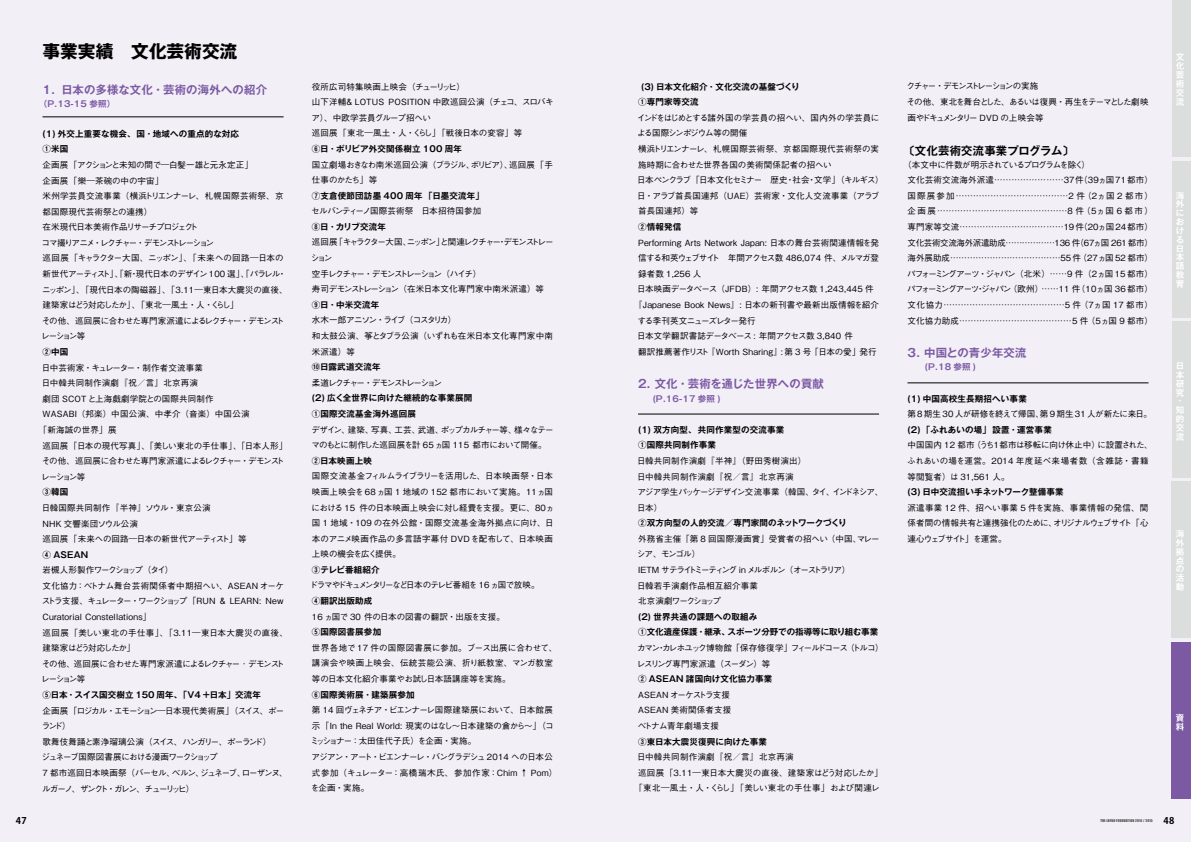
<style>
.page{position:relative;width:1191px;height:842px;background:#f2eff7}
.page>*{position:absolute;margin:0;border:0;box-sizing:border-box;transform-origin:0 0}
.t1{font:700 17.7px "Gothic MB101 Pro";color:#000}
.t2{font:700 11.3px "Gothic MB101 Pr 5 De";letter-spacing:.02em;color:#7b59a3}
.t3{font:700 11.3px "Gothic MB101 Pr 5 De";letter-spacing:.02em;color:#000}
.t4{font:700 9.2px "Koz Go Pro";color:#000}
.t5{font:500 8.5px/15.6px "Gothic BBB Pro";letter-spacing:.02em;color:#000}
.t6{font:500 8.5px/15.6px "Gothic BBB Pro";letter-spacing:-.01em;color:#000}
.t7{font:500 8.5px/15.6px "Gothic BBB Pro";letter-spacing:-.055em;color:#000}
.t8{font:700 8.5px/15.6px "Gothic MB101 Pr 5 De";letter-spacing:.02em;color:#000}
.t9{font:500 8.5px/15.6px "Gothic BBB Pro";letter-spacing:-.12em;color:#000}
.t10{font:500 8.5px/15.6px "Gothic BBB Pro";letter-spacing:-.13em;color:#000}
.t11{font:500 8.5px/15.6px "Gothic BBB Pro";letter-spacing:.015em;color:#000}
.t12{font:500 8.5px/15.6px "Gothic BBB Pro";letter-spacing:-.08em;color:#000}
.t13{font:700 8.5px/15.6px "Gothic MB101 Pr 5 De";color:#000}
.t14{font:500 8.5px/15.6px "Gothic BBB Pro";letter-spacing:-.05em;color:#000}
.t15{font:500 8.5px/15.6px "Gothic BBB Pro";letter-spacing:-.03em;color:#000}
.t16{font:700 8.5px/8.9px "Gothic MB101 Pr 5 De";color:#fff}
.t17{font:700 8.5px "Gothic MB101 Pr 5 De";letter-spacing:.02em;color:#7b59a3}
.t18{font:500 8.5px "Gothic BBB Pro";letter-spacing:-.075em;color:#000}
.t19{font:500 8.5px "Gothic BBB Pro";letter-spacing:-.14em;color:#000}
.t20{font:500 8.5px "Gothic BBB Pro";letter-spacing:-.17em;color:#000}
.t21{font:500 8.5px "Gothic BBB Pro";letter-spacing:-.105em;color:#000}
.t22{font:3.5px "Impact";letter-spacing:.03em;color:#595757}
</style>
<div class="page">
<hr style="left:43px;top:117px;width:240px;height:1px;background:#000">
<hr style="left:638px;top:414px;width:241px;height:1px;background:#000">
<hr style="left:907px;top:383px;width:241px;height:1px;background:#000">
<div style="left:1171px;top:0;width:20px;height:157px;background:#dcdddd"></div>
<div style="left:1171px;top:161px;width:20px;height:157px;background:#dcdddd"></div>
<div style="left:1171px;top:321px;width:20px;height:157px;background:#dcdddd"></div>
<div style="left:1171px;top:481px;width:20px;height:157px;background:#dcdddd"></div>
<div style="left:1171px;top:642px;width:20px;height:157px;background:#7b59a3"></div>
<h1 class="t1" style="left:43px;top:37px;width:196px">事業実績　文化芸術交流</h1>
<h2 class="t2" style="left:43px;top:80px;width:226px">1．日本の多様な文化・芸術の海外への紹介</h2>
<p class="t17" style="left:39px;top:97px;width:78px">（P.13-15 参照）</p>
<p class="t8" style="left:43px;top:125px;width:198px">(1) 外交上重要な機会、国・地域への重点的な対応<br>①米国</p>
<p class="t7" style="left:41px;top:156px;width:248px">企画展「アクションと未知の間で―白髪一雄と元永定正」<br>企画展「樂―茶碗の中の宇宙」<br>米州学芸員交流事業（横浜トリエンナーレ、札幌国際芸術祭、京都国際現代芸術祭との連携）<br>在米現代日本美術作品リサーチプロジェクト<br>コマ撮りアニメ・レクチャー・デモンストレーション<br>巡回展「キャラクター大国、ニッポン」、「未来への回路―日本の新世代アーティスト」、「新・現代日本のデザイン 100 選」、「パラレル・ニッポン」、「現代日本の陶磁器」、「3.11―東日本大震災の直後、建築家はどう対応したか」、「東北―風土・人・くらし」<br>その他、巡回展に合わせた専門家派遣によるレクチャー・デモンストレーション等</p>
<p class="t8" style="left:43px;top:343px;width:27px">②中国</p>
<p class="t5" style="left:42px;top:359px;width:163px">日中芸術家・キュレーター・制作者交流事業</p>
<p class="t5" style="left:42px;top:374px;width:158px">日中韓共同制作演劇『祝／言』北京再演</p>
<p class="t5" style="left:43px;top:390px;width:173px">劇団 SCOTと上海戯劇学院との国際共同制作</p>
<p class="t5" style="left:43px;top:405px;width:208px">WASABI（邦楽）中国公演、中孝介（音楽）中国公演</p>
<p class="t6" style="left:39px;top:421px;width:80px">「新海誠の世界」展</p>
<p class="t5" style="left:43px;top:436px;width:246px">巡回展「日本の現代写真」、「美しい東北の手仕事」、「日本人形」</p>
<p class="t18" style="left:42px;top:454px;width:244px">その他、巡回展に合わせた専門家派遣によるレクチャー・デモンスト</p>
<p class="t6" style="left:41px;top:468px;width:46px">レーション等</p>
<p class="t8" style="left:43px;top:484px;width:27px">③韓国</p>
<p class="t5" style="left:42px;top:499px;width:206px">日韓国際共同制作『半神』ソウル・東京公演<br>NHK 交響楽団ソウル公演<br>巡回展「未来への回路―日本の新世代アーティスト」等</p>
<p class="t8" style="left:43px;top:546px;width:56px">④ ASEAN　</p>
<p class="t5" style="left:41px;top:561px;width:248px">岩槻人形製作ワークショップ（タイ）<br>文化協力：ベトナム舞台芸術関係者中期招へい、ASEAN オーケストラ支援、キュレーター・ワークショップ「RUN &amp; LEARN: New<br>Curatorial Constellations」<br>巡回展「美しい東北の手仕事」、「3.11―東日本大震災の直後、建築家はどう対応したか」<br>その他、巡回展に合わせた専門家派遣によるレクチャー･デモンストレーション等</p>
<p class="t13" style="left:43px;top:686px;width:220px">⑤日本・スイス国交樹立 150 周年、「V4＋日本」交流年</p>
<p class="t9" style="left:41px;top:701px;width:248px">企画展「ロジカル・エモーション―日本現代美術展」（スイス、ポーランド）<br>歌舞伎舞踊と素浄瑠璃公演（スイス、ハンガリー、ポーランド）<br>ジュネーブ国際図書展における漫画ワークショップ<br>7 都市巡回日本映画祭（バーセル、ベルン、ジュネーブ、ローザンヌ、ルガーノ、ザンクト・ガレン、チューリッヒ）</p>
<p class="t5" style="left:311px;top:78px;width:243px">役所広司特集映画上映会（チューリッヒ）<br>山下洋輔＆LOTUS POSITION 中欧巡回公演（チェコ、スロバキア）、中欧学芸員グループ招へい<br>巡回展「東北―風土・人・くらし」「戦後日本の変容」等</p>
<p class="t8" style="left:312px;top:140px;width:152px">⑥日・ボリビア外交関係樹立 100 周年</p>
<p class="t15" style="left:312px;top:155px;width:242px">国立劇場おきなわ南米巡回公演（ブラジル、ボリビア）、巡回展「手仕事のかたち」等</p>
<p class="t8" style="left:312px;top:187px;width:173px">⑦支倉使節団訪墨 400 周年「日墨交流年」</p>
<p class="t6" style="left:311px;top:202px;width:171px">セルバンティーノ国際芸術祭　日本招待国参加</p>
<p class="t13" style="left:312px;top:218px;width:75px">⑧日・カリブ交流年</p>
<p class="t10" style="left:311px;top:233px;width:244px">巡回展「キャラクター大国、ニッポン」と関連レクチャー・デモンストレーション<br>空手レクチャー・デモンストレーション（ハイチ）<br>寿司デモンストレーション（在米日本文化専門家中南米派遣）等</p>
<p class="t8" style="left:312px;top:296px;width:69px">⑨日・中米交流年</p>
<p class="t14" style="left:312px;top:311px;width:242px">水木一郎アニソン・ライブ（コスタリカ）<br>和太鼓公演、筝とタブラ公演（いずれも在米日本文化専門家中南米派遣）等</p>
<p class="t8" style="left:312px;top:358px;width:70px">⑩日露武道交流年</p>
<p class="t20" style="left:312px;top:376px;width:132px">柔道レクチャー・デモンストレーション</p>
<p class="t8" style="left:312px;top:390px;width:162px">(2) 広く全世界に向けた継続的な事業展開<br>①国際交流基金海外巡回展</p>
<p class="t12" style="left:311px;top:420px;width:244px">デザイン、建築、写真、工芸、武道、ポップカルチャー等、様々なテーマのもとに制作した巡回展を計 65ヵ国 115 都市において開催。</p>
<p class="t8" style="left:312px;top:452px;width:61px">②日本映画上映</p>
<p class="t5" style="left:311px;top:467px;width:244px">国際交流基金フィルムライブラリーを活用した、日本映画祭・日本映画上映会を68ヵ国 1 地域の 152 都市において実施。11ヵ国における 15 件の日本映画上映会に対し経費を支援。更に、80ヵ国 1 地域・109 の在外公館・国際交流基金海外拠点に向け、日本のアニメ映画作品の多言語字幕付 DVDを配布して、日本映画上映の機会を広く提供。</p>
<p class="t8" style="left:312px;top:561px;width:69px">③テレビ番組紹介</p>
<p class="t19" style="left:309px;top:578px;width:232px">ドラマやドキュメンタリーなど日本のテレビ番組を 16 ヵ国で放映。</p>
<p class="t8" style="left:312px;top:592px;width:62px">④翻訳出版助成</p>
<p class="t6" style="left:312px;top:608px;width:195px">16 ヵ国で 30 件の日本の図書の翻訳・出版を支援。</p>
<p class="t8" style="left:312px;top:623px;width:71px">⑤国際図書展参加</p>
<p class="t5" style="left:312px;top:639px;width:247px">世界各地で 17 件の国際図書展に参加。ブース出展に合わせて、講演会や映画上映会、伝統芸能公演、折り紙教室、マンガ教室等の日本文化紹介事業やお試し日本語講座等を実施。</p>
<p class="t8" style="left:312px;top:686px;width:104px">⑥国際美術展・建築展参加</p>
<p class="t6" style="left:310px;top:701px;width:248px">第 14 回ヴェネチア・ビエンナーレ国際建築展において、日本館展示「In the Real World: 現実のはなし～日本建築の倉から～」（コミッショナー：太田佳代子氏）を企画・実施。<br>アジアン・アート・ビエンナーレ・バングラデシュ 2014 への日本公式参加（キュレーター：高橋瑞木氏、参加作家：Chim ↑ Pom）を企画・実施。</p>
<p class="t8" style="left:638px;top:78px;width:163px;text-indent:3px">(3) 日本文化紹介・文化交流の基盤づくり<br>①専門家等交流</p>
<p class="t6" style="left:637px;top:109px;width:248px">インドをはじめとする諸外国の学芸員の招へい、国内外の学芸員による国際シンポジウム等の開催<br>横浜トリエンナーレ、札幌国際芸術祭、京都国際現代芸術祭の実施時期に合わせた世界各国の美術関係記者の招へい<br>日本ペンクラブ「日本文化セミナー　歴史・社会・文学」（キルギス）日・アラブ首長国連邦（UAE）芸術家・文化人交流事業（アラブ首長国連邦）等</p>
<p class="t8" style="left:638px;top:218px;width:45px">②情報発信</p>
<p class="t5" style="left:638px;top:234px;width:242px">Performing Arts Network Japan: 日本の舞台芸術関連情報を発</p>
<p class="t12" style="left:638px;top:249px;width:242px">信する和英ウェブサイト　年間アクセス数 486,074 件、メルマガ登</p>
<p class="t6" style="left:638px;top:265px;width:65px">録者数 1,256 人</p>
<p class="t6" style="left:637px;top:280px;width:238px">日本映画データベース（JFDB）: 年間アクセス数 1,243,445 件</p>
<p class="t5" style="left:634px;top:296px;width:247px">『Japanese Book News』: 日本の新刊書や最新出版情報を紹介</p>
<p class="t21" style="left:637px;top:313px;width:120px">する季刊英文ニューズレター発行</p>
<p class="t6" style="left:637px;top:327px;width:226px">日本文学翻訳書誌データベース : 年間アクセス数 3,840 件　</p>
<p class="t5" style="left:638px;top:343px;width:240px">翻訳推薦著作リスト『Worth Sharing』: 第 3 号「日本の愛」発行</p>
<h2 class="t2" style="left:638px;top:375px;width:187px">2. 文化・芸術を通じた世界への貢献</h2>
<p class="t17" style="left:638px;top:391px;width:84px">　　(P.16-17 参照 )</p>
<p class="t8" style="left:638px;top:421px;width:148px">(1) 双方向型、共同作業型の交流事業<br>①国際共同制作事業</p>
<p class="t11" style="left:637px;top:452px;width:247px">日韓共同制作演劇『半神』（野田秀樹演出）<br>日中韓共同制作演劇『祝／言』北京再演<br>アジア学生パッケージデザイン交流事業（韓国、タイ、インドネシア、日本）</p>
<p class="t8" style="left:638px;top:515px;width:210px">②双方向型の人的交流／専門家間のネットワークづくり</p>
<p class="t7" style="left:637px;top:530px;width:244px">外務省主催「第 8 回国際漫画賞」受賞者の招へい（中国、マレーシア、モンゴル）<br>IETM サテライトミーティング in メルボルン（オーストラリア）<br>日韓若手演劇作品相互紹介事業<br>北京演劇ワークショップ</p>
<p class="t13" style="left:638px;top:608px;width:242px">(2) 世界共通の課題への取組み<br>①文化遺産保護・継承、スポーツ分野での指導等に取り組む事業</p>
<p class="t10" style="left:637px;top:639px;width:248px">カマン・カレホユック博物館「保存修復学」フィールドコース（トルコ）レスリング専門家派遣（スーダン）等</p>
<p class="t8" style="left:638px;top:670px;width:136px">② ASEAN 諸国向け文化協力事業</p>
<p class="t5" style="left:638px;top:686px;width:95px">ASEAN オーケストラ支援<br>ASEAN 美術関係者支援ベトナム青年劇場支援</p>
<p class="t8" style="left:638px;top:733px;width:130px">③東日本大震災復興に向けた事業</p>
<p class="t5" style="left:637px;top:748px;width:158px">日中韓共同制作演劇『祝／言』北京再演</p>
<p class="t11" style="left:638px;top:764px;width:246px">巡回展「3.11―東日本大震災の直後、建築家はどう対応したか」</p>
<p class="t5" style="left:634px;top:779px;width:247px">「東北―風土・人・くらし」「美しい東北の手仕事」および関連レ</p>
<p class="t9" style="left:906px;top:77px;width:243px">クチャー・デモンストレーションの実施<br>その他、東北を舞台とした、あるいは復興・再生をテーマとした劇映画やドキュメンタリー DVD の上映会等</p>
<h2 class="t3" style="left:903px;top:141px;width:172px">〔文化芸術交流事業プログラム〕</h2>
<p class="t6" style="left:907px;top:156px;width:251px;text-indent:-4px">（本文中に件数が明示されているプログラムを除く）<br>文化芸術交流海外派遣……………………37件（39ヵ国71都市）国際展参加…………………………………2 件（2ヵ国 2 都市）企画展 ………………………………………8 件（5ヵ国 6 都市）専門家等交流………………………………19 件（20ヵ国24都市）　文化芸術交流海外派遣助成………………136 件（67ヵ国 261都市）海外展助成…………………………………55件（27ヵ国 52 都市）パフォーミングアーツ・ジャパン（北米）……9 件（2ヵ国 15 都市）パフォーミングアーツ・ジャパン（欧州）……11 件（10ヵ国 36 都市）文化協力……………………………………5 件（7ヵ国 17 都市）文化協力助成…………………………………5 件（5ヵ国 9 都市）</p>
<h2 class="t2" style="left:907px;top:344px;width:121px">3. 中国との青少年交流</h2>
<p class="t17" style="left:907px;top:360px;width:70px">　　(P.18 参照 )</p>
<p class="t8" style="left:907px;top:390px;width:129px">(1) 中国高校生長期招へい事業　</p>
<p class="t5" style="left:907px;top:405px;width:246px">第8期生30人が研修を終えて帰国、第9期生31人が新たに来日。</p>
<p class="t8" style="left:907px;top:421px;width:146px">(2)「ふれあいの場」設置・運営事業</p>
<p class="t5" style="left:907px;top:436px;width:247px">中国国内 12 都市（うち１都市は移転に向け休止中）に設置された、ふれあいの場を運営。2014 年度延べ来場者数（含雑誌・書籍等閲覧者）は 31,561 人。</p>
<p class="t8" style="left:907px;top:483px;width:158px">(3) 日中交流担い手ネットワーク整備事業</p>
<p class="t6" style="left:907px;top:499px;width:242px;text-align:justify">派遣事業 12 件、招へい事業 5 件を実施、事業情報の発信、関係者間の情報共有と連携強化のために、オリジナルウェブサイト「心連心ウェブサイト」を運営。</p>
<p class="t16" style="left:1175px;top:52px;width:10px;text-align:justify">文化芸術交流</p>
<p class="t16" style="left:1175px;top:190px;width:10px">海外における日本語教育</p>
<p class="t16" style="left:1175px;top:361px;width:10px">日本研究・知的交流</p>
<p class="t16" style="left:1175px;top:528px;width:10px;text-align:justify">海外拠点の活動</p>
<p class="t16" style="left:1175px;top:712px;width:10px">資料</p>
<p class="t4" style="left:16px;top:815px;width:12px">47</p>
<p class="t22" style="left:1100px;top:818px;width:54px">THE JAPAN FOUNDATION 2014 / 2015</p>
<p class="t4" style="left:1163px;top:815px;width:12px">48</p>
</div>
